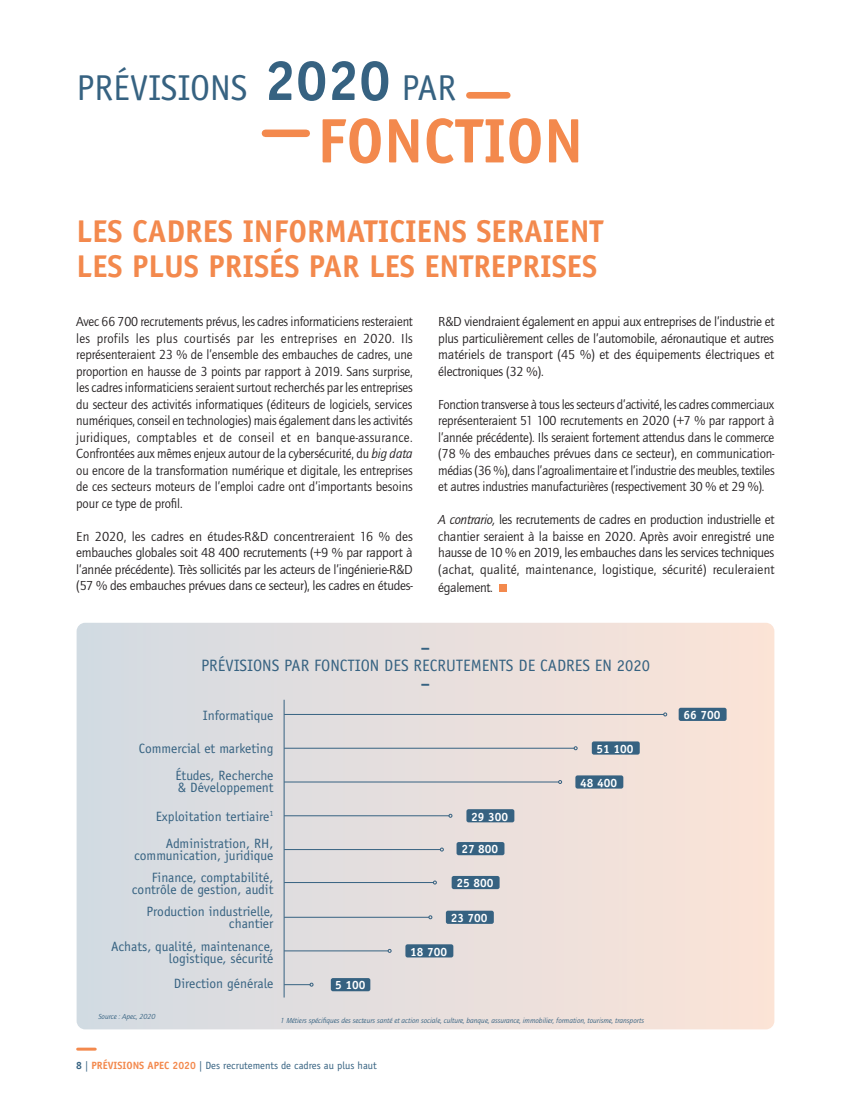
<style>
.page{position:relative;width:851px;height:1106px;background:#fff}
.page>*{position:absolute;margin:0;border:0;box-sizing:border-box;transform-origin:0 0}
.t1{font:700 63px "Officina Sans";color:#f3894d}
.t2{font:36px "Officina Sans";color:#366281}
.t3{font:700 31.5px/34.5px "Officina Sans";color:#f3894d}
.t4{font:16.5px "Officina Sans";color:#366281}
.t5{font:700 16.5px "Officina Sans";color:#366281}
.t6{font:13.5px/16.5px "Quay Itc T";letter-spacing:-.015em;color:#231f20;text-align:justify}
.t7{font:13.5px/12px "Officina Sans";color:#366281;text-align:right}
.t8{font:700 12px "Officina Sans";color:#fff}
.t9{font:10.5px "Officina Sans";color:#366281}
.t10{font:italic 7.5px "Quay Itc T";color:#366281}
.s1{font-weight:700;font-size:56.7px}
.s2{font-style:italic}
.s3{font-weight:700}
.s4{font-weight:700;color:#f3894d}
</style>
<div class="page">
<hr style="left:78px;top:1047px;width:17px;height:3px;background:#f3894d">
<div style="left:77px;top:622px;width:697px;height:407px;background:linear-gradient(to right,#d2dae2,#fbe3d7);border-radius:9px"></div>
<div style="left:265px;top:130px;width:41px;height:7px;background:#f3894d"></div>
<div style="left:469px;top:92px;width:38px;height:7px;background:#f3894d"></div>
<div style="left:499px;top:585px;width:7px;height:7px;background:#f3894d"></div>
<hr style="left:284px;top:699px;width:1px;height:298px;background:#366281">
<hr style="left:284px;top:714px;width:379px;height:1px;background:#366281">
<svg style="left:663px;top:712px;width:4px;height:4px"></svg>
<hr style="left:284px;top:815px;width:165px;height:1px;background:#366281">
<svg style="left:448px;top:814px;width:4px;height:3px"></svg>
<hr style="left:284px;top:748px;width:290px;height:1px;background:#366281">
<svg style="left:573px;top:746px;width:4px;height:4px"></svg>
<hr style="left:284px;top:849px;width:156px;height:1px;background:#366281">
<svg style="left:440px;top:847px;width:3px;height:4px"></svg>
<svg style="left:284px;top:982px;width:29px;height:4px"></svg>
<hr style="left:284px;top:781px;width:274px;height:1px;background:#366281">
<svg style="left:558px;top:780px;width:4px;height:4px"></svg>
<hr style="left:284px;top:950px;width:104px;height:1px;background:#366281">
<svg style="left:387px;top:949px;width:4px;height:3px"></svg>
<div style="left:678px;top:707px;width:48px;height:14px;background:#366281;border-radius:2px"></div>
<div style="left:591px;top:741px;width:48px;height:13px;background:#366281;border-radius:2px"></div>
<div style="left:575px;top:775px;width:48px;height:13px;background:#366281;border-radius:2px"></div>
<div style="left:466px;top:809px;width:48px;height:13px;background:#366281;border-radius:2px"></div>
<div style="left:456px;top:842px;width:48px;height:13px;background:#366281;border-radius:2px"></div>
<hr style="left:284px;top:917px;width:145px;height:1px;background:#366281">
<svg style="left:428px;top:915px;width:4px;height:4px"></svg>
<div style="left:446px;top:910px;width:47px;height:13px;background:#366281;border-radius:2px"></div>
<hr style="left:284px;top:882px;width:149px;height:1px;background:#366281">
<svg style="left:433px;top:880px;width:3px;height:4px"></svg>
<div style="left:451px;top:876px;width:48px;height:13px;background:#366281;border-radius:2px"></div>
<div style="left:405px;top:944px;width:48px;height:13px;background:#366281;border-radius:2px"></div>
<div style="left:331px;top:978px;width:39px;height:13px;background:#366281;border-radius:2px"></div>
<h2 class="t2" style="left:77px;top:67px;width:381px">PRÉVISIONS <span class="s1">2020</span> PAR</h2>
<h1 class="t1" style="left:317px;top:102px;width:268px">FONCTION</h1>
<h3 class="t3" style="left:77px;top:214px;width:528px">LES CADRES INFORMATICIENS SERAIENT<br>LES PLUS PRISÉS PAR LES ENTREPRISES</h3>
<p class="t6" style="left:76px;top:313px;width:338px">Avec 66 700 recrutements prévus, les cadres informaticiens resteraient les profils les plus courtisés par les entreprises en 2020. Ils représenteraient 23 % de l’ensemble des embauches de cadres, une proportion en hausse de 3 points par rapport à 2019. Sans surprise, les cadres informaticiens seraient surtout recherchés par les entreprises du secteur des activités informatiques (éditeurs de logiciels, services numériques, conseil en technologies) mais également dans les activités juridiques, comptables et de conseil et en banque-assurance.<br>Confrontées aux mêmes enjeux autour de la cybersécurité, du <span class="s2">big data </span>ou encore de la transformation numérique et digitale, les entreprises de ces secteurs moteurs de l’emploi cadre ont d’importants besoins pour ce type de profil.</p>
<p class="t6" style="left:76px;top:528px;width:338px">En 2020, les cadres en études-R&amp;D concentreraient 16 % des embauches globales soit 48 400 recrutements (+9 % par rapport à l’année précédente). Très sollicités par les acteurs de l’ingénierie-R&amp;D (57 % des embauches prévues dans ce secteur), les cadres en études-</p>
<p class="t6" style="left:438px;top:313px;width:337px">R&amp;D viendraient également en appui aux entreprises de l’industrie et plus particulièrement celles de l’automobile, aéronautique et autres matériels de transport (45 %) et des équipements électriques et électroniques (32 %).</p>
<p class="t6" style="left:438px;top:396px;width:338px">Fonction transverse à tous les secteurs d’activité, les cadres commerciaux représenteraient 51 100 recrutements en 2020 (+7 % par rapport à l’année précédente). Ils seraient fortement attendus dans le commerce (78 % des embauches prévues dans ce secteur), en communication&shy;médias (36 %), dans l’agroalimentaire et l’industrie des meubles, textiles et autres industries manufacturières (respectivement 30 % et 29 %).</p>
<p class="t6" style="left:438px;top:511px;width:338px"><span class="s2">A contrario,</span> les recrutements de cadres en production industrielle et chantier seraient à la baisse en 2020. Après avoir enregistré une hausse de 10 % en 2019, les embauches dans les services techniques (achat, qualité, maintenance, logistique, sécurité) reculeraient</p>
<p class="t6" style="left:438px;top:579px;width:56px">également.</p>
<p class="t5" style="left:421px;top:637px;width:11px">–</p>
<p class="t4" style="left:201px;top:656px;width:450px">PRÉVISIONS PAR FONCTION DES RECRUTEMENTS DE CADRES EN 2020</p>
<p class="t5" style="left:421px;top:673px;width:11px">–</p>
<p class="t7" style="left:203px;top:709px;width:72px">Informatique</p>
<p class="t7" style="left:139px;top:742px;width:136px">Commercial et marketing</p>
<p class="t7" style="left:175px;top:769px;width:100px;text-align:left">Études, Recherche &amp; Développement</p>
<p class="t7" style="left:156px;top:803px;width:119px;line-height:26.7px">Exploitation tertiaire<sup>1<br></sup>Administration, RH,</p>
<p class="t7" style="left:134px;top:849px;width:141px">communication, juridique</p>
<p class="t8" style="left:471px;top:809px;width:38px">29 300</p>
<p class="t8" style="left:461px;top:841px;width:38px">27 800</p>
<p class="t7" style="left:132px;top:871px;width:143px">Finance, comptabilité, contrôle de gestion, audit</p>
<p class="t8" style="left:456px;top:875px;width:38px">25 800</p>
<p class="t7" style="left:146px;top:905px;width:128px">Production industrielle, chantier</p>
<p class="t8" style="left:450px;top:910px;width:38px">23 700</p>
<p class="t8" style="left:596px;top:741px;width:38px">51 100</p>
<p class="t8" style="left:580px;top:775px;width:38px">48 400</p>
<p class="t7" style="left:111px;top:940px;width:164px">Achats, qualité, maintenance, logistique, sécurité</p>
<p class="t7" style="left:174px;top:977px;width:101px">Direction générale</p>
<p class="t10" style="left:98px;top:1012px;width:59px">Source : Apec, 2020</p>
<p class="t8" style="left:335px;top:977px;width:32px">5 100</p>
<p class="t8" style="left:410px;top:944px;width:38px">18 700</p>
<p class="t10" style="left:280px;top:1016px;width:365px">1 Métiers spécifiques des secteurs santé et action sociale, culture, banque, assurance, immobilier, formation, tourisme, transports</p>
<p class="t9" style="left:76px;top:1059px;width:302px"><span class="s3">8</span> | <span class="s4">PRÉVISIONS APEC 2020</span> | Des recrutements de cadres au plus haut</p>
<p class="t8" style="left:683px;top:707px;width:38px">66 700</p>
</div>
